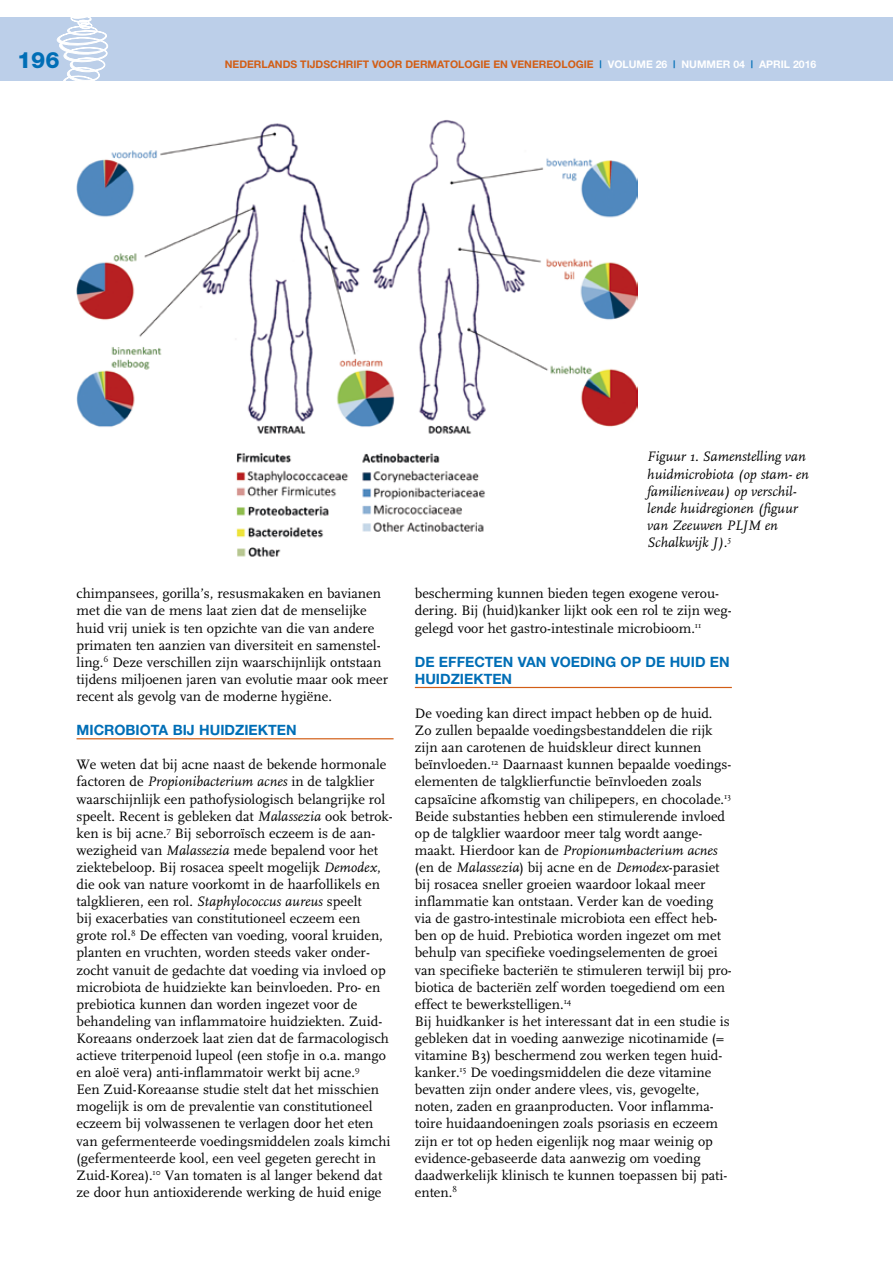
<style>
.page{position:relative;width:893px;height:1263px;background:#fff}
.page>*{position:absolute;margin:0;border:0;box-sizing:border-box;transform-origin:0 0}
.t1{font:800 22.5px "Helvetica Neue";color:#006eb6}
.t2{font:14.25px/17.1px "FF Scala";color:#000}
.t3{font:italic 14.25px/17.1px "FF Scala";color:#000}
.t4{font:700 14.25px "Helvetica Neue";color:#006eb6}
.t5{font:700 10.5px "Helvetica Neue";color:#d25e16}
.t6{font:700 10.5px "Helvetica Neue";color:#fff}
.s1{color:#006eb6}
.s2{color:#fff}
.s3{font-style:italic}
</style>
<div class="page">
<div style="left:0;top:17px;width:893px;height:64px;background:#bccfe9"></div>
<svg style="left:57px;top:17px;width:51px;height:64px"></svg>
<hr style="left:77px;top:738px;width:317px;height:1px;background:#d25e16">
<hr style="left:415px;top:687px;width:317px;height:1px;background:#d25e16">
<img style="left:77px;top:120px;width:560px;height:437px">
<p class="t1" style="left:17px;top:47px;width:44px">196</p>
<p class="t5" style="left:225px;top:58px;width:555px">NEDERLANDS TIJDSCHRIFT VOOR DERMATOLOGIE EN VENEREOLOGIE <span class="s1">|</span> <span class="s2">VOLUME 26</span> <span class="s1">|</span> <span class="s2">NUMMER 04</span> <span class="s1">|</span> <span class="s2">APRIL</span></p>
<p class="t6" style="left:793px;top:58px;width:25px">2016</p>
<p class="t2" style="left:77px;top:585px;width:313px">chimpansees, gorilla’s, resusmakaken en bavianen met die van de mens laat zien dat de menselijke huid vrij uniek is ten opzichte van die van andere primaten ten aanzien van diversiteit en samenstel&shy;ling.<sup>6</sup> Deze verschillen zijn waarschijnlijk ontstaan tijdens miljoenen jaren van evolutie maar ook meer recent als gevolg van de moderne hygiëne.</p>
<p class="t4" style="left:77px;top:721px;width:23px">MICRO</p>
<p class="t4" style="left:126px;top:721px;width:19px">BIOTA</p>
<p class="t4" style="left:173px;top:721px;width:37px">BIJ HUID</p>
<p class="t4" style="left:235px;top:721px;width:44px">ZIEKTEN</p>
<p class="t2" style="left:77px;top:756px;width:318px">We weten dat bij acne naast de bekende hormonale factoren de <span class="s3">Propionibacterium acnes</span> in de talgklier waarschijnlijk een pathofysiologisch belangrijke rol speelt. Recent is gebleken dat <span class="s3">Malassezia</span> ook betrok&shy;ken is bij acne.<sup>7</sup> Bij seborroïsch eczeem is de aan&shy;wezigheid van <span class="s3">Malassezia</span> mede bepalend voor het ziektebeloop. Bij rosacea speelt mogelijk <span class="s3">Demodex</span>, die ook van nature voorkomt in de haarfollikels en talgklieren, een rol. <span class="s3">Staphylococcus aureus</span> speelt<br>bij exacerbaties van constitutioneel eczeem een grote rol.<sup>8</sup> De effecten van voeding, vooral kruiden, planten en vruchten, worden steeds vaker onder&shy;zocht vanuit de gedachte dat voeding via invloed op microbiota de huidziekte kan beinvloeden. Pro- en prebiotica kunnen dan worden ingezet voor de behandeling van inflammatoire huidziekten. Zuid-Koreaans onderzoek laat zien dat de farmacologisch actieve triterpenoid lupeol (een stofje in o.a. mango en aloë vera) anti-inflammatoir werkt bij acne.<sup>9<br></sup>Een Zuid-Koreaanse studie stelt dat het misschien mogelijk is om de prevalentie van constitutioneel eczeem bij volwassenen te verlagen door het eten van gefermenteerde voedingsmiddelen zoals kimchi (gefermenteerde kool, een veel gegeten gerecht in Zuid-Korea).<sup>10</sup> Van tomaten is al langer bekend dat ze door hun antioxiderende werking de huid enige</p>
<p class="t3" style="left:647px;top:449px;width:163px">Figuur 1. Samenstelling van huidmicrobiota (op stam- en familieniveau) op verschil&shy;lende huidregionen (figuur van Zeeuwen PLJM en<br>Schalkwijk J).<sup>5</sup></p>
<p class="t2" style="left:415px;top:585px;width:318px">bescherming kunnen bieden tegen exogene verou&shy;dering. Bij (huid)kanker lijkt ook een rol te zijn weg&shy;gelegd voor het gastro-intestinale microbioom.<sup>11</sup></p>
<p class="t4" style="left:415px;top:653px;width:35px">DE EFFECTEN</p>
<p class="t4" style="left:518px;top:653px;width:11px">VAN</p>
<p class="t4" style="left:551px;top:653px;width:11px">VOEDING</p>
<p class="t4" style="left:621px;top:653px;width:59px">OP DE HUID</p>
<p class="t4" style="left:710px;top:653px;width:10px">EN</p>
<p class="t4" style="left:415px;top:670px;width:10px">HUID</p>
<p class="t4" style="left:451px;top:670px;width:44px">ZIEKTEN</p>
<p class="t2" style="left:415px;top:705px;width:319px">De voeding kan direct impact hebben op de huid.<br>Zo zullen bepaalde voedingsbestanddelen die rijk zijn aan carotenen de huidskleur direct kunnen beïnvloeden.<sup>12</sup> Daarnaast kunnen bepaalde voedings&shy;elementen de talgklierfunctie beïnvloeden zoals capsaïcine afkomstig van chilipepers, en chocolade.<sup>13<br></sup>Beide substanties hebben een stimulerende invloed op de talgklier waardoor meer talg wordt aange&shy;maakt. Hierdoor kan de <span class="s3">Propionumbacterium acnes </span>(en de <span class="s3">Malassezia</span>) bij acne en de <span class="s3">Demodex</span>-parasiet bij rosacea sneller groeien waardoor lokaal meer inflammatie kan ontstaan. Verder kan de voeding via de gastro-intestinale microbiota een effect heb&shy;ben op de huid. Prebiotica worden ingezet om met behulp van specifieke voedingselementen de groei van specifieke bacteriën te stimuleren terwijl bij pro&shy;biotica de bacteriën zelf worden toegediend om een effect te bewerkstelligen.<sup>14<br></sup>Bij huidkanker is het interessant dat in een studie is gebleken dat in voeding aanwezige nicotinamide (= vitamine B3) beschermend zou werken tegen huid&shy;kanker.<sup>15</sup> De voedingsmiddelen die deze vitamine bevatten zijn onder andere vlees, vis, gevogelte, noten, zaden en graanproducten. Voor inflamma&shy;toire huidaandoeningen zoals psoriasis en eczeem zijn er tot op heden eigenlijk nog maar weinig op evidence-gebaseerde data aanwezig om voeding daadwerkelijk klinisch te kunnen toepassen bij pati&shy;ënten.<sup>8</sup></p>
</div>
